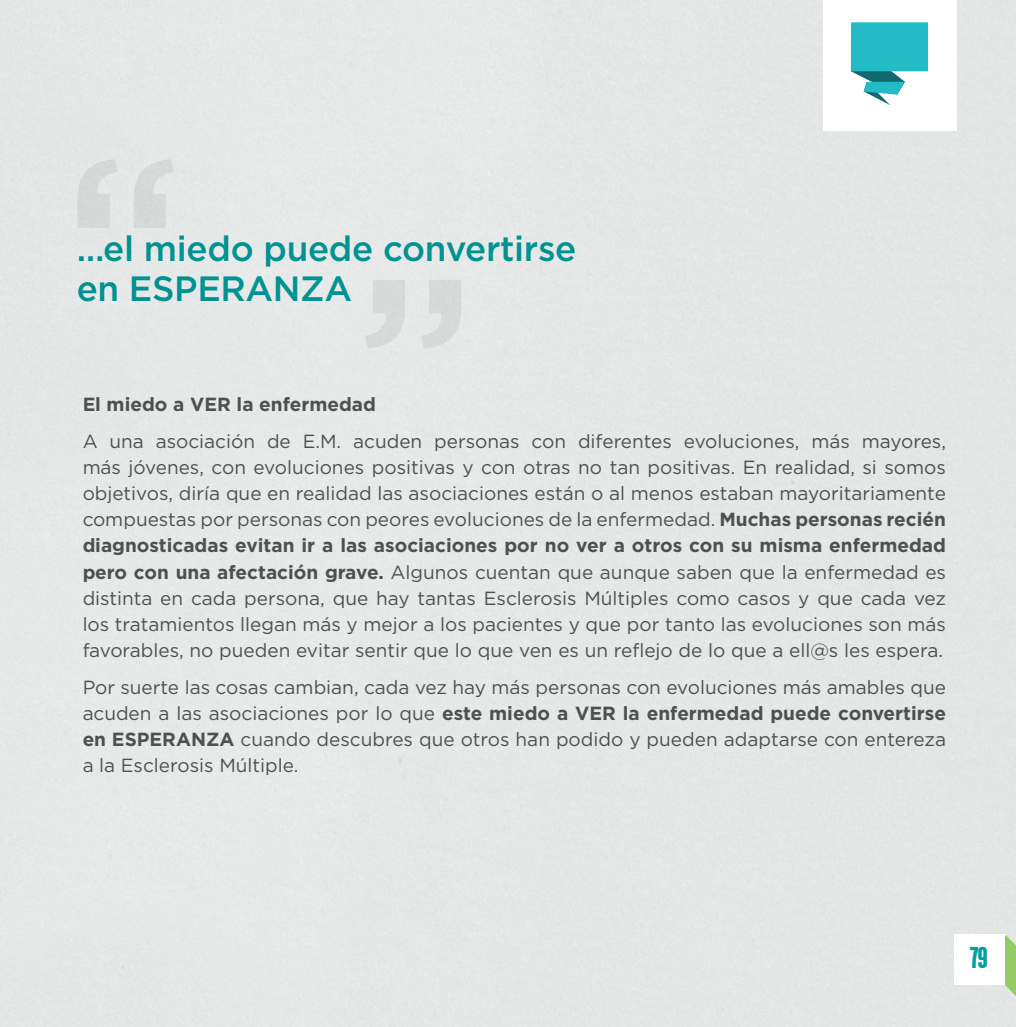
<style>
.page{position:relative;width:1016px;height:1027px;background:#fff}
.page>*{position:absolute;margin:0;border:0;box-sizing:border-box;transform-origin:0 0}
.t1{font:500 35px/40px "Gotham";letter-spacing:-.01em;color:#00a1a0}
.Headline_L{font:700 30px "Franchise";color:#00a1a0}
.t2{font:19px/26px "Gotham";color:#57585a;text-align:justify}
.t3{font:700 19px "Gotham";color:#57585a}
.s1{font-weight:700}
</style>
<div class="page">
<svg style="left:851px;top:22px;width:77px;height:83px"></svg>
<svg style="left:1005px;top:934px;width:11px;height:85px"></svg>
<h1 class="t1" style="left:77px;top:228px;width:501px">…el miedo puede convertirse en ESPERANZA</h1>
<p class="t3" style="left:82px;top:392px;width:295px">El miedo a VER la enfermedad</p>
<p class="t2" style="left:82px;top:428px;width:865px">A una asociación de E.M. acuden personas con diferentes evoluciones, más mayores, más jóvenes, con evoluciones positivas y con otras no tan positivas. En realidad, si somos objetivos, diría que en realidad las asociaciones están o al menos estaban mayoritariamente compuestas por personas con peores evoluciones de la enfermedad. <span class="s1">Muchas personas recién diagnosticadas evitan ir a las asociaciones por no ver a otros con su misma enfermedad pero con una afectación grave.</span> Algunos cuentan que aunque saben que la enfermedad es distinta en cada persona, que hay tantas Esclerosis Múltiples como casos y que cada vez los tratamientos llegan más y mejor a los pacientes y que por tanto las evoluciones son más favorables, no pueden evitar sentir que lo que ven es un reflejo de lo que a ell@s les espera.</p>
<p class="t2" style="left:82px;top:673px;width:865px">Por suerte las cosas cambian, cada vez hay más personas con evoluciones más amables que acuden a las asociaciones por lo que <span class="s1">este miedo a VER la enfermedad puede convertirse en ESPERANZA</span> cuando descubres que otros han podido y pueden adaptarse con entereza a la Esclerosis Múltiple.</p>
<p class="Headline_L" style="left:972px;top:943px;width:22px">79</p>
<p class="Headline_L" style="left:977px;top:943px;width:13px">9</p>
</div>
